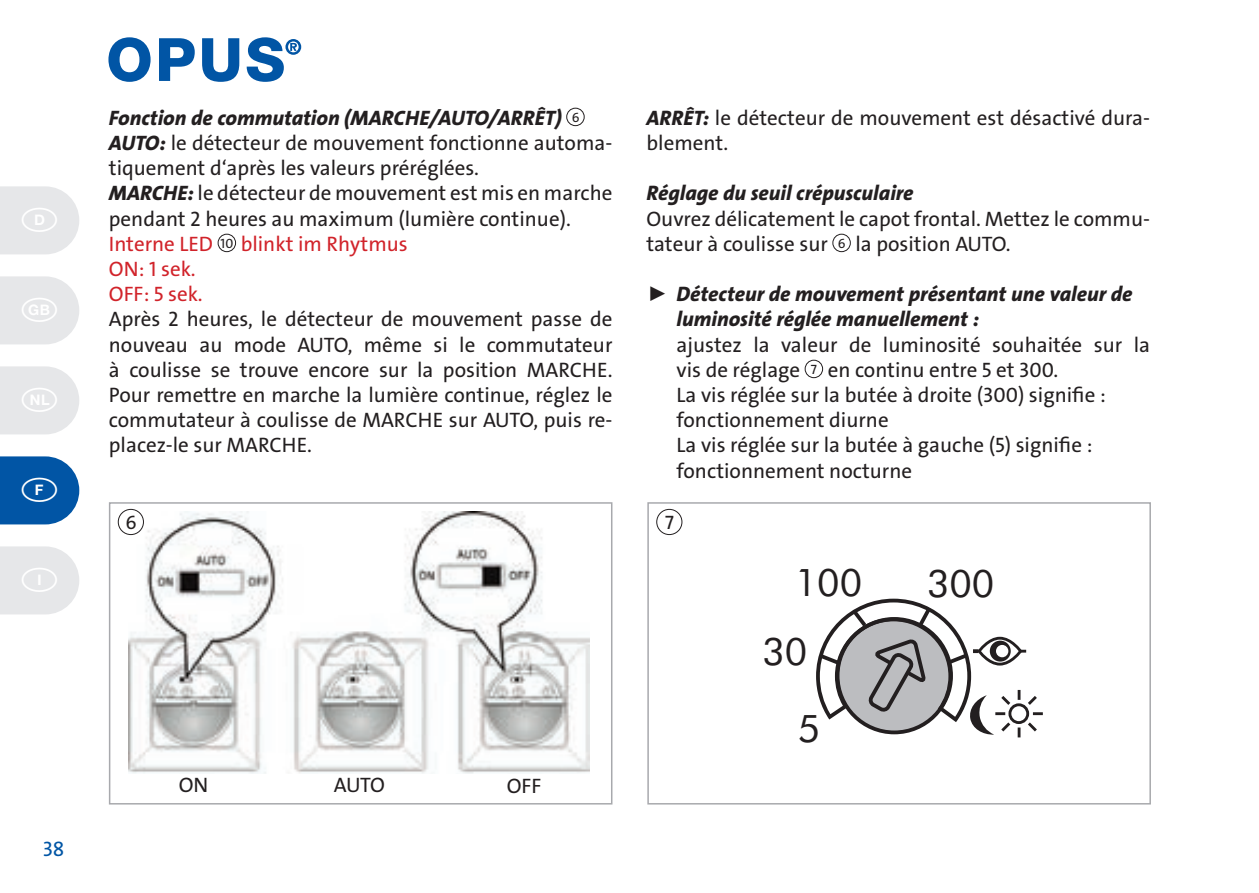
<style>
.page{position:relative;width:1259px;height:893px;background:#fff}
.page>*{position:absolute;margin:0;border:0;box-sizing:border-box;transform-origin:0 0}
.t1{font:38.1px/72.9px "Futura BT";color:#231f20;text-align:right}
.t2{font:21px/25.2px "The Sans LP5 Plain";color:#231f20}
.t3{font:21px/25.2px "The Sans LP8 Ex Bld IT";color:#231f20}
.t4{font:21px "The Sans B5 Plain";color:#231f20}
.t5{font:21px "The Sans LP5 Plain";color:#0155a5}
.t6{font:19.5px "The Sans LP5 Plain";color:#231f20}
.s1{font-family:"The Sans LP5 Plain";font-size:13.5px}
.s2{font-family:"The Sans LP8 Ex Bld IT"}
.s3{color:#d1232a}
.s4{font-size:13.5px}
</style>
<div class="page">
<svg style="left:108px;top:37px;width:193px;height:45px"></svg>
<div style="left:109px;top:502px;width:503px;height:302px;border:2px solid #a8a9ad"></div>
<div style="left:566px;top:108px;width:18px;height:18px;border:1px solid #231f20;border-radius:50%"></div>
<div style="left:218px;top:234px;width:18px;height:18px;border:1px solid #231f20;border-radius:50%"></div>
<img style="left:129px;top:511px;width:461px;height:263px">
<div style="left:832px;top:234px;width:18px;height:18px;border:1px solid #231f20;border-radius:50%"></div>
<div style="left:805px;top:360px;width:18px;height:18px;border:1px solid #231f20;border-radius:50%"></div>
<div style="left:118px;top:509px;width:26px;height:26px;border:1px solid #231f20;border-radius:50%"></div>
<div style="left:647px;top:502px;width:504px;height:302px;border:2px solid #a8a9ad"></div>
<div style="left:656px;top:509px;width:26px;height:26px;border:1px solid #231f20;border-radius:50%"></div>
<svg style="left:816px;top:599px;width:227px;height:138px"></svg>
<svg style="left:989px;top:641px;width:21px;height:21px"></svg>
<div style="left:996px;top:645px;width:12px;height:12px;background:#fff;border-radius:50%"></div>
<svg style="left:0;top:186px;width:79px;height:68px;background:#e8e9eb"></svg>
<svg style="left:0;top:276px;width:79px;height:68px;background:#e8e9eb"></svg>
<svg style="left:0;top:366px;width:79px;height:68px;background:#e8e9eb"></svg>
<svg style="left:0;top:456px;width:79px;height:68px;background:#1864ad"></svg>
<svg style="left:0;top:546px;width:79px;height:68px;background:#e8e9eb"></svg>
<p class="t5" style="left:43px;top:835px;width:23px">38</p>
<p class="t3" style="left:109px;top:106px;width:472px">Fonction de commutation (MARCHE/AUTO/ARRÊT) <span class="s1">6</span></p>
<p class="t2" style="left:109px;top:130px;width:505px"><span class="s2">AUTO:</span> le détecteur de mouvement fonctionne automa&shy;tiquement d‘après les valeurs préréglées.<br><span class="s2">MARCHE:</span> le détecteur de mouvement est mis en marche pendant 2 heures au maximum (lumière continue).<br><span class="s3">Interne LED</span> <span class="s4">10</span> <span class="s3">blinkt im Rhytmus<br>ON: 1 sek.<br>OFF: 5 sek.</span></p>
<p class="t2" style="left:109px;top:307px;width:505px;text-align:justify">Après 2 heures, le détecteur de mouvement passe de nouveau au mode AUTO, même si le commutateur à coulisse se trouve encore sur la position MARCHE.<br>Pour remettre en marche la lumière continue, réglez le commutateur à coulisse de MARCHE sur AUTO, puis re&shy;placez-le sur MARCHE.</p>
<p class="t2" style="left:646px;top:105px;width:505px"><span class="s2">ARRÊT:</span> le détecteur de mouvement est désactivé dura&shy;blement.</p>
<p class="t3" style="left:646px;top:181px;width:269px">Réglage du seuil crépusculaire</p>
<p class="t2" style="left:646px;top:206px;width:505px">Ouvrez délicatement le capot frontal. Mettez le commu&shy;tateur à coulisse sur <span class="s4">6</span> la position AUTO.</p>
<p class="t3" style="left:676px;top:282px;width:457px;text-indent:-30px">► Détecteur de mouvement présentant une valeur de luminosité réglée manuellement :</p>
<p class="t2" style="left:676px;top:332px;width:475px">ajustez la valeur de luminosité souhaitée sur la vis de réglage <span class="s4">7</span> en continu entre 5 et 300.<br>La vis réglée sur la butée à droite (300) signifie : fonctionnement diurne<br>La vis réglée sur la butée à gauche (5) signifie : fonctionnement nocturne</p>
<h1 class="t1" style="left:1064px;top:184px;width:90px">5sek.<br>Test</h1>
<p class="t6" style="left:125px;top:510px;width:13px">6</p>
<p class="t6" style="left:665px;top:510px;width:10px">7</p>
<p class="t2" style="left:179px;top:773px;width:31px">ON</p>
<p class="t2" style="left:334px;top:773px;width:53px">AUTO</p>
<p class="t4" style="left:507px;top:774px;width:36px">OFF</p>
<h1 class="t1" style="left:795px;top:546px;width:69px">100</h1>
<h1 class="t1" style="left:927px;top:547px;width:69px">300</h1>
<h1 class="t1" style="left:797px;top:613px;width:24px;line-height:76.2px;text-align:left;text-indent:-35px">30<br>5</h1>
</div>
